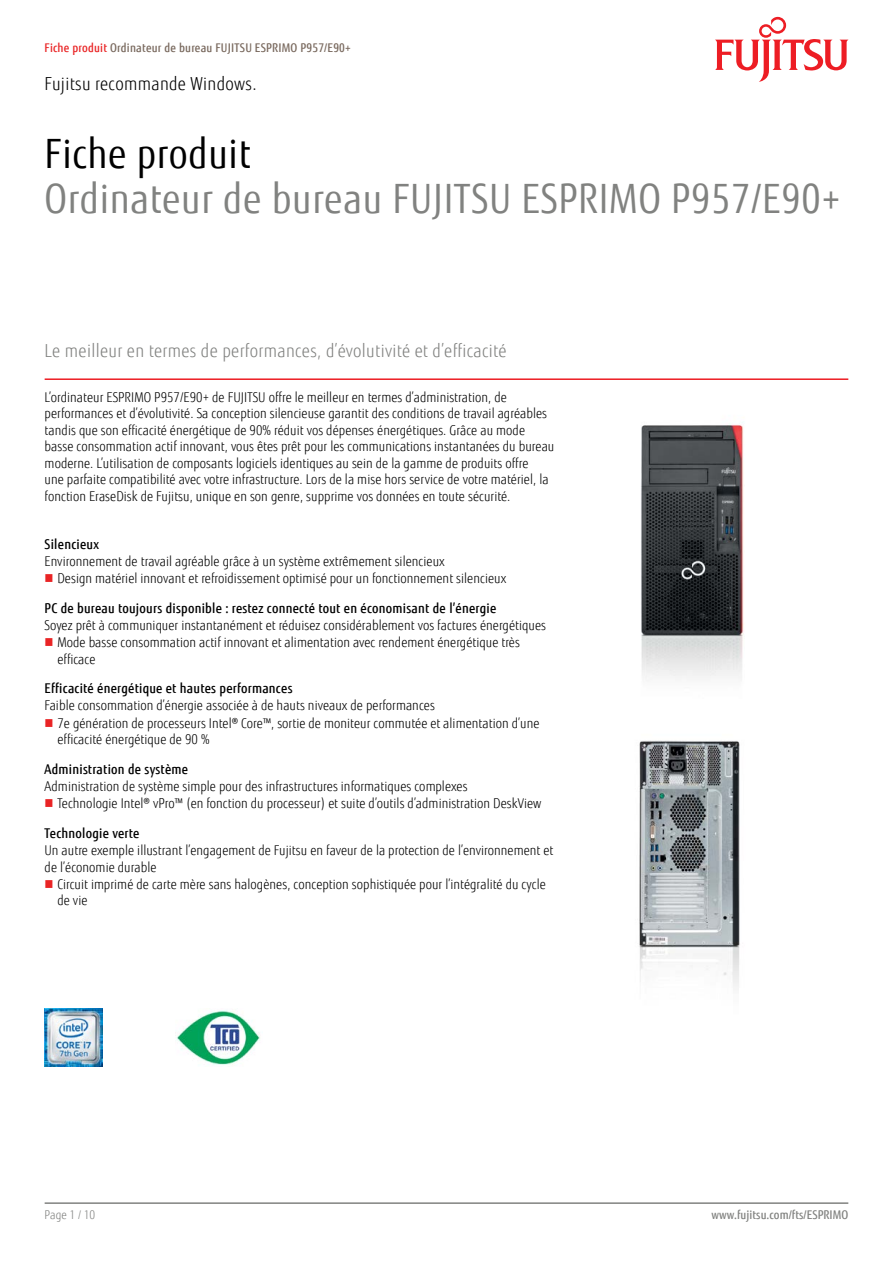
<style>
.page{position:relative;width:893px;height:1263px;background:#fff}
.page>*{position:absolute;margin:0;border:0;box-sizing:border-box;transform-origin:0 0}
.t1{font:40.5px "Fujitsu Sans";letter-spacing:.02em;color:#818280;scale:.9 1}
.t2{font:40.5px "Fujitsu Sans";letter-spacing:.02em;color:#000;scale:.9 1}
.t3{font:300 18px "Fujitsu Sans";letter-spacing:.02em;color:#818280;scale:.9 1}
.t4{font:300 18px "Fujitsu Sans";letter-spacing:.02em;color:#000;scale:.9 1}
.t5{font:300 13.5px/16.5px "Fujitsu Sans";letter-spacing:.005em;color:#000;scale:.9 1}
.t6{font:500 13.5px "Fujitsu Sans";letter-spacing:.02em;color:#000;scale:.9 1}
.t7{font:500 12px "Fujitsu Sans";letter-spacing:.02em;color:#79695e;scale:.9 1}
.t8{font:500 12px "Fujitsu Sans";letter-spacing:.005em;color:#818280;scale:.9 1}
.t9{font:300 12px "Fujitsu Sans";letter-spacing:.005em;color:#818280;scale:.9 1}
.s1{color:#e92425}
</style>
<div class="page">
<hr style="left:45px;top:1202px;width:803px;height:2px;background:#818280">
<hr style="left:45px;top:378px;width:803px;height:2px;background:#ed1d24">
<svg style="left:715px;top:17px;width:133px;height:65px"></svg>
<img style="left:641px;top:421px;width:103px;height:257px">
<img style="left:639px;top:740px;width:101px;height:247px">
<img style="left:45px;top:1009px;width:57px;height:57px">
<img style="left:175px;top:1010px;width:85px;height:55px">
<p class="t7" style="left:45px;top:40px;width:342px"><span class="s1">Fiche produit</span> Ordinateur de bureau FUJITSU ESPRIMO P957/E90+</p>
<h2 class="t4" style="left:45px;top:73px;width:237px">Fujitsu recommande Windows.</h2>
<h1 class="t2" style="left:45px;top:130px;width:230px">Fiche produit</h1>
<h1 class="t1" style="left:45px;top:175px;width:886px">Ordinateur de bureau FUJITSU ESPRIMO P957/E90+</h1>
<h2 class="t3" style="left:45px;top:340px;width:515px">Le meilleur en termes de performances, d’évolutivité et d’efficacité</h2>
<p class="t5" style="left:45px;top:389px;width:568px">L’ordinateur ESPRIMO P957/E90+ de FUJITSU offre le meilleur en termes d’administration, de performances et d’évolutivité. Sa conception silencieuse garantit des conditions de travail agréables tandis que son efficacité énergétique de 90% réduit vos dépenses énergétiques. Grâce au mode basse consommation actif innovant, vous êtes prêt pour les communications instantanées du bureau moderne. L’utilisation de composants logiciels identiques au sein de la gamme de produits offre<br>une parfaite compatibilité avec votre infrastructure. Lors de la mise hors service de votre matériel, la fonction EraseDisk de Fujitsu, unique en son genre, supprime vos données en toute sécurité.</p>
<p class="t6" style="left:45px;top:535px;width:62px">Silencieux</p>
<p class="t5" style="left:57px;top:553px;width:500px;line-height:17.1px;text-indent:-13px">Environnement de travail agréable grâce à un système extrêmement silencieux<br>Design matériel innovant et refroidissement optimisé pour un fonctionnement silencieux</p>
<p class="t6" style="left:45px;top:599px;width:503px">PC de bureau toujours disponible : restez connecté tout en économisant de l’énergie</p>
<p class="t5" style="left:57px;top:617px;width:544px;text-indent:-13px">Soyez prêt à communiquer instantanément et réduisez considérablement vos factures énergétiques<br>Mode basse consommation actif innovant et alimentation avec rendement énergétique très efficace</p>
<p class="t6" style="left:45px;top:680px;width:277px">Efficacité énergétique et hautes performances</p>
<p class="t5" style="left:57px;top:697px;width:537px;text-indent:-13px">Faible consommation d’énergie associée à de hauts niveaux de performances<br>7e génération de processeurs Intel® Core™, sortie de moniteur commutée et alimentation d’une efficacité énergétique de 90 %</p>
<p class="t6" style="left:45px;top:761px;width:161px">Administration de système</p>
<p class="t5" style="left:57px;top:778px;width:539px;line-height:17.1px;text-indent:-13px">Administration de système simple pour des infrastructures informatiques complexes<br>Technologie Intel® vPro™ (en fonction du processeur) et suite d’outils d’administration DeskView</p>
<p class="t6" style="left:45px;top:825px;width:107px">Technologie verte</p>
<p class="t5" style="left:45px;top:842px;width:567px">Un autre exemple illustrant l’engagement de Fujitsu en faveur de la protection de l’environnement et de l’économie durable</p>
<p class="t5" style="left:57px;top:876px;width:544px">Circuit imprimé de carte mère sans halogènes, conception sophistiquée pour l’intégralité du cycle de vie</p>
<p class="t9" style="left:45px;top:1208px;width:58px">Page 1 / 10</p>
<p class="t8" style="left:711px;top:1208px;width:153px">www.fujitsu.com/fts/ESPRIMO</p>
</div>
